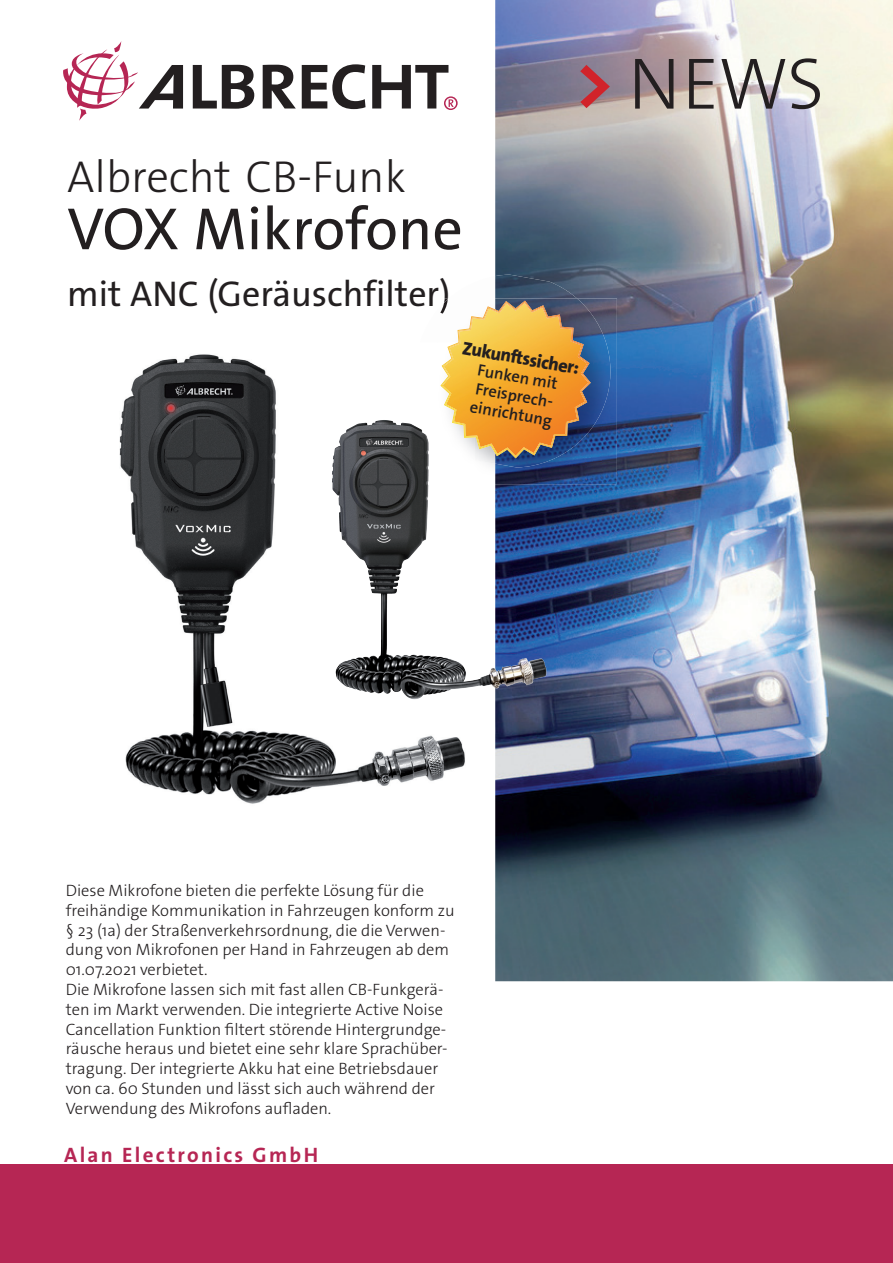
<style>
.page{position:relative;width:893px;height:1263px;background:#fff}
.page>*{position:absolute;margin:0;border:0;box-sizing:border-box;transform-origin:0 0}
.t1{font:300 73.5px "The Sans Os F";color:#231f20}
.t2{font:60px "The Sans Os F";color:#231f20}
.t3{font:300 45px "The Sans Os F";color:#231f20}
.t4{font:36px "The Sans Os F";color:#231f20}
.t5{font:700 21px "The Sans Os F";letter-spacing:.11em;color:#b62654}
.t6{font:800 18.6px "The Sans Os F";color:#231f20}
.t7{font:300 16.5px/19.8px "The Sans Os F";color:#231f20}
.t8{font:600 16.5px/18.6px "The Sans Os F";color:#231f20;text-align:justify}
.s1{font-weight:700;color:#d1232a}
</style>
<div class="page">
<img style="left:495px;top:0;width:398px;height:981px">
<img style="left:119px;top:354px;width:356px;height:450px">
<div style="left:0;top:1164px;width:893px;height:99px;background:#b62654"></div>
<svg style="left:193px;top:65px;width:61px;height:44px"></svg>
<svg style="left:263px;top:65px;width:33px;height:44px"></svg>
<svg style="left:302px;top:64px;width:64px;height:45px"></svg>
<svg style="left:63px;top:41px;width:120px;height:80px"></svg>
<svg style="left:372px;top:65px;width:86px;height:45px"></svg>
<img style="left:489px;top:464px;width:6px;height:3px">
<img style="left:495px;top:298px;width:122px;height:186px">
<img style="left:438px;top:464px;width:37px;height:20px">
<img style="left:495px;top:275px;width:82px;height:23px">
<img style="left:415px;top:354px;width:19px;height:78px">
<img style="left:438px;top:458px;width:57px;height:6px">
<img style="left:495px;top:298px;width:120px;height:169px">
<svg style="left:434px;top:298px;width:157px;height:160px"></svg>
<img style="left:442px;top:302px;width:147px;height:155px">
<img style="left:337px;top:420px;width:47px;height:27px">
<h3 class="t3" style="left:67px;top:148px;width:340px">Albrecht CB-Funk</h3>
<h2 class="t2" style="left:67px;top:190px;width:397px">VOX Mikrofone</h2>
<h3 class="t4" style="left:67px;top:271px;width:385px">mit ANC (Geräuschfilter)</h3>
<h1 class="t1" style="left:574px;top:37px;width:252px"><span class="s1">&gt;</span> NEWS</h1>
<p class="t6" style="left:465px;top:336px;width:120px;rotate:10deg">Zukunftssicher:</p>
<p class="t8" style="left:478px;top:360px;width:85px;rotate:10deg">Funken mit Freisprech&shy;einrichtung</p>
<p class="t7" style="left:66px;top:881px;width:390px">Diese Mikrofone bieten die perfekte Lösung für die freihändige Kommunikation in Fahrzeugen konform zu § 23 (1a) der Straßenverkehrsordnung, die die Verwen&shy;dung von Mikrofonen per Hand in Fahrzeugen ab dem 01.07.2021 verbietet.<br>Die Mikrofone lassen sich mit fast allen CB-Funkgerä&shy;ten im Markt verwenden. Die integrierte Active Noise Cancellation Funktion filtert störende Hintergrundge&shy;räusche heraus und bietet eine sehr klare Sprachüber&shy;tragung. Der integrierte Akku hat eine Betriebsdauer von ca. 60 Stunden und lässt sich auch während der Verwendung des Mikrofons aufladen.</p>
<p class="t5" style="left:64px;top:1142px;width:255px">Alan Electronics GmbH</p>
</div>
